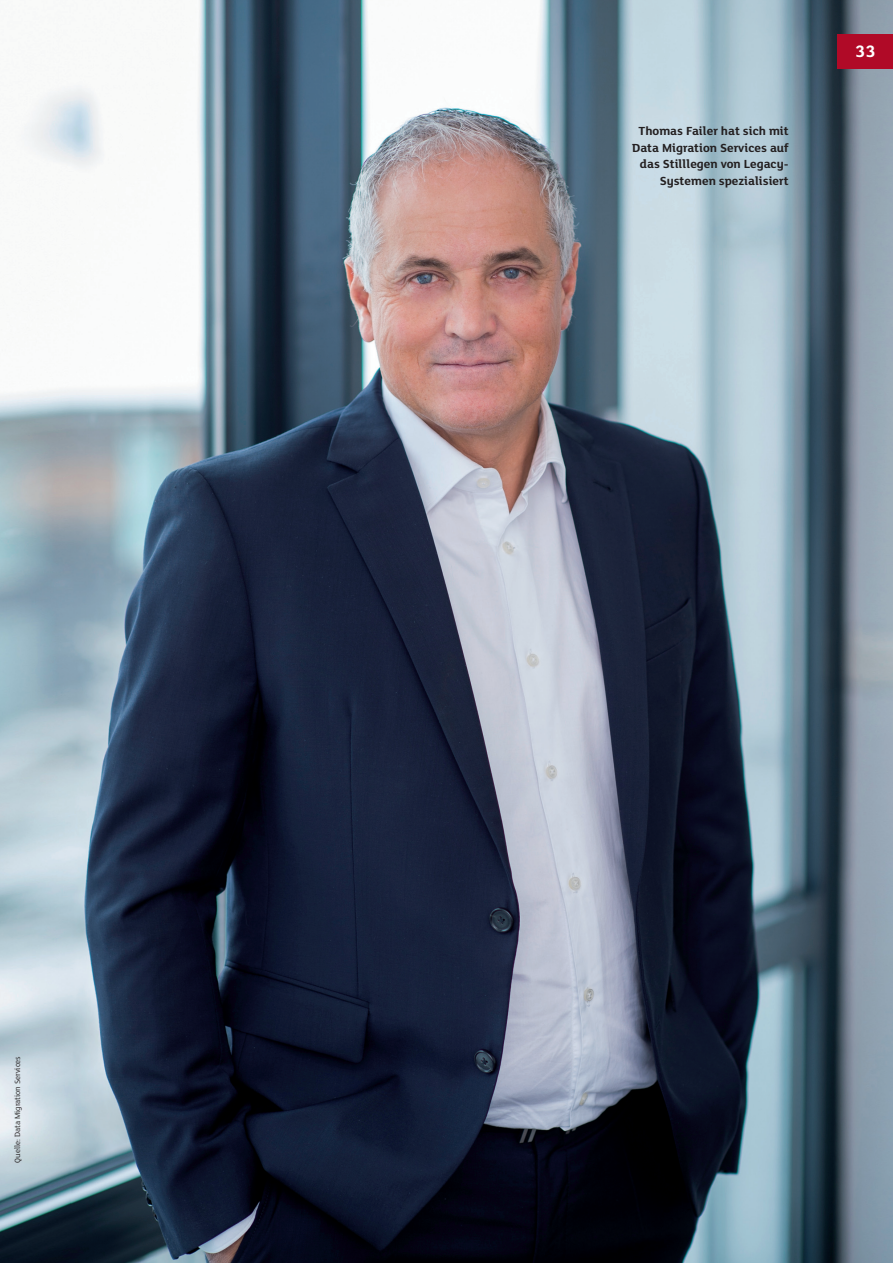
<style>
.page{position:relative;width:893px;height:1263px;background:#fff}
.page>*{position:absolute;margin:0;border:0;box-sizing:border-box;transform-origin:0 0}
._00_Seitenzahl{font:700 18px "FS Lola";color:#fff}
._07_BU_Aufmacher_wei{font:700 12.75px/16.5px "FS Lola";color:#231f20;text-align:right}
._00_Credit{font:8.25px "FS Lola";color:#231f20}
</style>
<div class="page">
<img style="left:0;top:0;width:893px;height:1263px">
<div style="left:838px;top:34px;width:55px;height:34px;background:#b00a27"></div>
<p class="_00_Credit" style="left:12px;top:1163px;width:108px;rotate:-90deg">Quelle: Data Migration Services</p>
<p class="_07_BU_Aufmacher_wei" style="left:632px;top:122px;width:158px">Thomas Failer hat sich mit<br>Data Migration Services auf das Stilllegen von Legacy-<br>Systemen spezialisiert</p>
<p class="_00_Seitenzahl" style="left:855px;top:39px;width:22px">33</p>
</div>
